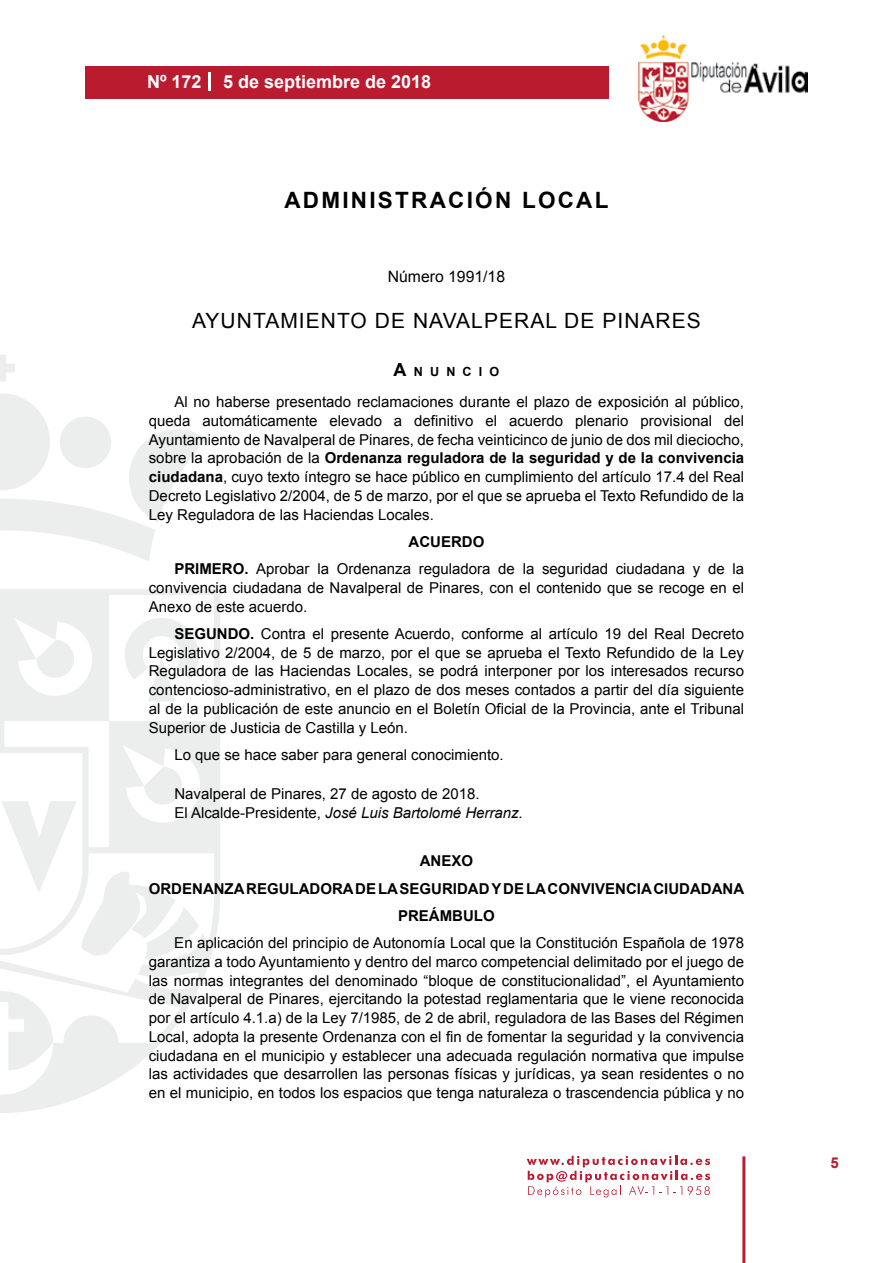
<style>
.page{position:relative;width:893px;height:1263px;background:#fff}
.page>*{position:absolute;margin:0;border:0;box-sizing:border-box;transform-origin:0 0}
.t1{font:700 22.5px "Arial";letter-spacing:.1em;color:#000}
.t2{font:21px "Arial";letter-spacing:.05em;color:#000}
.t3{font:700 18px "Arial";color:#fff}
.t4{font:15.75px "Arial";color:#000}
.t5{font:15px/18.8px "Arial";color:#000;text-align:justify}
.t6{font:700 15px/27.3px "Arial";color:#000;text-align:center}
.t7{font:700 15px "Arial";color:#ba1b2f}
.t8{font:700 12.6px "Arial";letter-spacing:.57em;color:#000}
.s1{font-size:18px}
.s2{font-weight:700}
.s3{font-style:italic}
</style>
<div class="page">
<svg style="left:527px;top:1156px;width:183px;height:41px"></svg>
<div style="left:85px;top:66px;width:523px;height:33px;background:#ba1b2f"></div>
<img style="left:638px;top:36px;width:170px;height:86px">
<hr style="left:742px;top:1156px;width:3px;height:107px;background:#ba1b2f">
<svg style="left:208px;top:72px;width:2px;height:18px"></svg>
<svg style="left:0;top:355px;width:15px;height:27px"></svg>
<svg style="left:0;top:393px;width:206px;height:168px"></svg>
<svg style="left:0;top:589px;width:220px;height:524px"></svg>
<svg style="left:36px;top:640px;width:40px;height:40px"></svg>
<svg style="left:125px;top:618px;width:74px;height:83px"></svg>
<svg style="left:0;top:991px;width:53px;height:79px"></svg>
<svg style="left:1px;top:767px;width:198px;height:192px"></svg>
<p class="t3" style="left:147px;top:69px;width:286px">Nº 172 5 de septiembre de 2018</p>
<h1 class="t1" style="left:284px;top:185px;width:325px">ADMINISTRACIÓN LOCAL</h1>
<p class="t4" style="left:388px;top:266px;width:119px">Número 1991/18</p>
<h2 class="t2" style="left:192px;top:307px;width:510px">AYUNTAMIENTO DE NAVALPERAL DE PINARES</h2>
<p class="t8" style="left:394px;top:363px;width:107px"><span class="s1">A</span>NUNCIO</p>
<p class="t5" style="left:149px;top:392px;width:597px;text-indent:26px">Al no haberse presentado reclamaciones durante el plazo de exposición al público, queda automáticamente elevado a definitivo el acuerdo plenario provisional del Ayuntamiento de Navalperal de Pinares, de fecha veinticinco de junio de dos mil dieciocho, sobre la aprobación de la <span class="s2">Ordenanza reguladora de la seguridad y de la convivencia ciudadana</span>, cuyo texto íntegro se hace público en cumplimiento del artículo 17.4 del Real Decreto Legislativo 2/2004, de 5 de marzo, por el que se aprueba el Texto Refundido de la Ley Reguladora de las Haciendas Locales.</p>
<p class="t5" style="left:174px;top:528px;width:571px;line-height:27.3px;text-indent:234px"><span class="s2">ACUERDO<br>PRIMERO.</span> Aprobar la Ordenanza reguladora de la seguridad ciudadana y de la</p>
<p class="t5" style="left:149px;top:578px;width:597px">convivencia ciudadana de Navalperal de Pinares, con el contenido que se recoge en el<br>Anexo de este acuerdo.</p>
<p class="t5" style="left:149px;top:624px;width:597px;text-indent:26px"><span class="s2">SEGUNDO.</span> Contra el presente Acuerdo, conforme al artículo 19 del Real Decreto Legislativo 2/2004, de 5 de marzo, por el que se aprueba el Texto Refundido de la Ley Reguladora de las Haciendas Locales, se podrá interponer por los interesados recurso contencioso-administrativo, en el plazo de dos meses contados a partir del día siguiente al de la publicación de este anuncio en el Boletín Oficial de la Provincia, ante el Tribunal Superior de Justicia de Castilla y León.</p>
<p class="t5" style="left:174px;top:745px;width:331px">Lo que se hace saber para general conocimiento.</p>
<p class="t5" style="left:174px;top:785px;width:350px">Navalperal de Pinares, 27 de agosto de 2018.<br>El Alcalde-Presidente, <span class="s3">José Luis Bartolomé Herranz.</span></p>
<p class="t6" style="left:149px;top:848px;width:597px">ANEXO<br>ORDENANZA REGULADORA DE LA SEGURIDAD Y DE LA CONVIVENCIA CIUDADANA<br>PREÁMBULO</p>
<p class="t5" style="left:149px;top:934px;width:597px;text-indent:26px">En aplicación del principio de Autonomía Local que la Constitución Española de 1978 garantiza a todo Ayuntamiento y dentro del marco competencial delimitado por el juego de las normas integrantes del denominado “bloque de constitucionalidad”, el Ayuntamiento de Navalperal de Pinares, ejercitando la potestad reglamentaria que le viene reconocida por el artículo 4.1.a) de la Ley 7/1985, de 2 de abril, reguladora de las Bases del Régimen Local, adopta la presente Ordenanza con el fin de fomentar la seguridad y la convivencia ciudadana en el municipio y establecer una adecuada regulación normativa que impulse las actividades que desarrollen las personas físicas y jurídicas, ya sean residentes o no en el municipio, en todos los espacios que tenga naturaleza o trascendencia pública y no</p>
<p class="t7" style="left:831px;top:1153px;width:10px">5</p>
</div>
